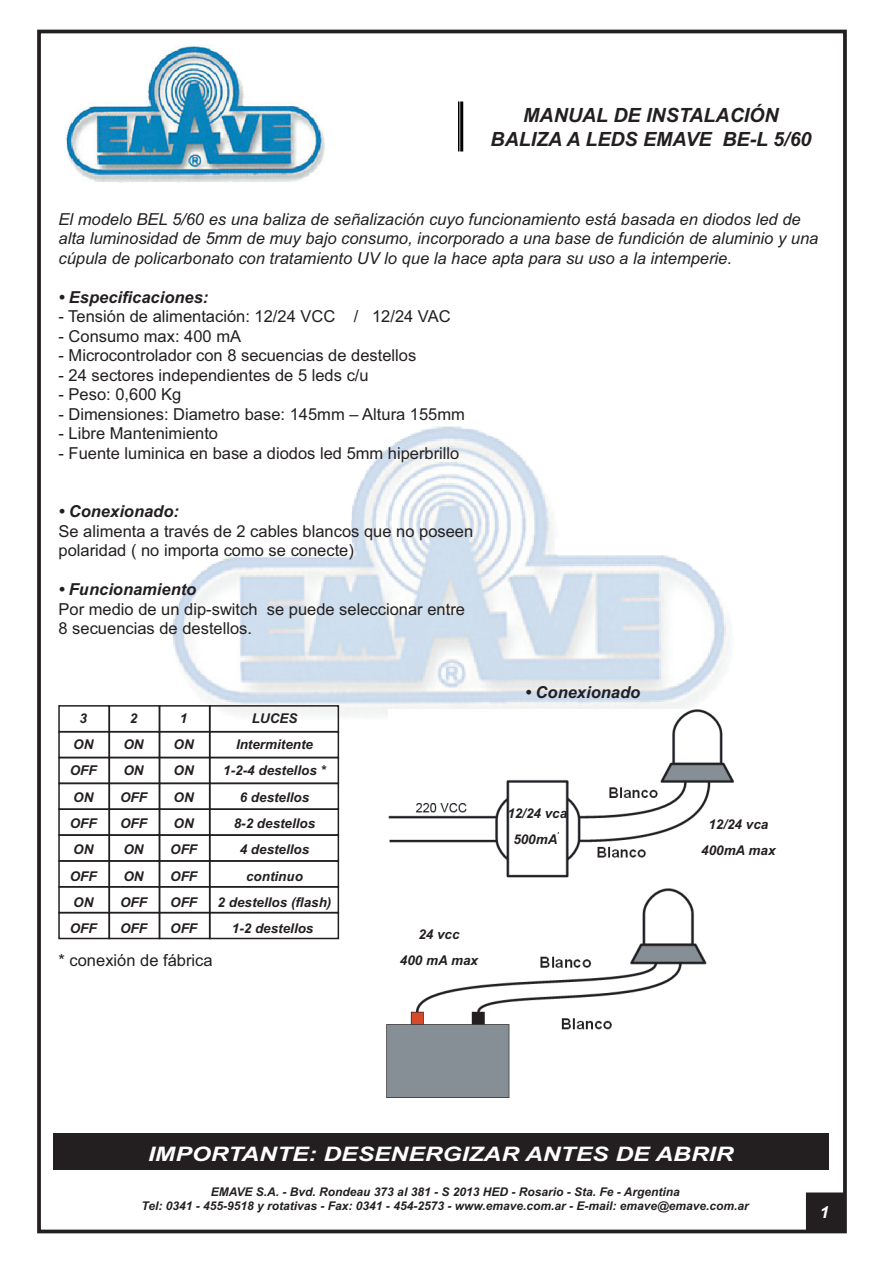
<style>
.page{position:relative;width:893px;height:1263px;background:#fff}
.page>*{position:absolute;margin:0;border:0;box-sizing:border-box;transform-origin:0 0}
.t1{font:italic 700 19.95px "Arial";color:#fff;scale:1.23 1}
.t2{font:italic 700 19.65px/23.4px "Arial";color:#231f20;text-align:center}
.t3{font:16.5px/19.5px "Arial";color:#231f20}
.t4{font:italic 16.5px/19.5px "Arial";color:#231f20}
.t5{font:italic 700 16.5px "Arial";color:#231f20}
.t6{font:italic 700 16.5px "Arial";color:#fff}
.t7{font:italic 700 13.5px/26.2px "Arial";color:#231f20;text-align:center}
.t8{font:italic 700 12px/14.2px "Arial";color:#231f20;text-align:center}
</style>
<div class="page">
<img style="left:172px;top:426px;width:557px;height:308px">
<img style="left:66px;top:46px;width:259px;height:137px">
<div style="left:58px;top:705px;width:52px;height:27px;border:1px solid #231f20"></div>
<div style="left:58px;top:731px;width:52px;height:27px;border:1px solid #231f20"></div>
<div style="left:58px;top:757px;width:52px;height:27px;border:1px solid #231f20"></div>
<div style="left:58px;top:783px;width:52px;height:27px;border:1px solid #231f20"></div>
<div style="left:58px;top:809px;width:52px;height:27px;border:1px solid #231f20"></div>
<div style="left:58px;top:834px;width:52px;height:28px;border:1px solid #231f20"></div>
<div style="left:58px;top:860px;width:52px;height:28px;border:1px solid #231f20"></div>
<div style="left:58px;top:886px;width:52px;height:27px;border:1px solid #231f20"></div>
<div style="left:58px;top:912px;width:52px;height:27px;border:1px solid #231f20"></div>
<div style="left:108px;top:705px;width:52px;height:27px;border:1px solid #231f20"></div>
<div style="left:108px;top:731px;width:52px;height:27px;border:1px solid #231f20"></div>
<div style="left:108px;top:757px;width:52px;height:27px;border:1px solid #231f20"></div>
<div style="left:108px;top:783px;width:52px;height:27px;border:1px solid #231f20"></div>
<div style="left:108px;top:809px;width:52px;height:27px;border:1px solid #231f20"></div>
<div style="left:108px;top:834px;width:52px;height:28px;border:1px solid #231f20"></div>
<div style="left:108px;top:860px;width:52px;height:28px;border:1px solid #231f20"></div>
<div style="left:108px;top:886px;width:52px;height:27px;border:1px solid #231f20"></div>
<div style="left:108px;top:912px;width:52px;height:27px;border:1px solid #231f20"></div>
<div style="left:159px;top:705px;width:51px;height:27px;border:1px solid #231f20"></div>
<div style="left:159px;top:731px;width:51px;height:27px;border:1px solid #231f20"></div>
<div style="left:159px;top:757px;width:51px;height:27px;border:1px solid #231f20"></div>
<div style="left:159px;top:783px;width:51px;height:27px;border:1px solid #231f20"></div>
<div style="left:159px;top:809px;width:51px;height:27px;border:1px solid #231f20"></div>
<div style="left:159px;top:834px;width:51px;height:28px;border:1px solid #231f20"></div>
<div style="left:159px;top:860px;width:51px;height:28px;border:1px solid #231f20"></div>
<div style="left:159px;top:886px;width:51px;height:27px;border:1px solid #231f20"></div>
<div style="left:159px;top:912px;width:51px;height:27px;border:1px solid #231f20"></div>
<div style="left:209px;top:705px;width:130px;height:27px;border:1px solid #231f20"></div>
<div style="left:209px;top:731px;width:130px;height:27px;border:1px solid #231f20"></div>
<div style="left:209px;top:757px;width:130px;height:27px;border:1px solid #231f20"></div>
<div style="left:209px;top:783px;width:130px;height:27px;border:1px solid #231f20"></div>
<div style="left:209px;top:809px;width:130px;height:27px;border:1px solid #231f20"></div>
<div style="left:209px;top:834px;width:130px;height:28px;border:1px solid #231f20"></div>
<div style="left:209px;top:860px;width:130px;height:28px;border:1px solid #231f20"></div>
<div style="left:209px;top:886px;width:130px;height:27px;border:1px solid #231f20"></div>
<div style="left:209px;top:912px;width:130px;height:27px;border:1px solid #231f20"></div>
<div style="left:807px;top:1194px;width:35px;height:35px;background:#231f20"></div>
<div style="left:805px;top:1192px;width:39px;height:39px;border:3px solid #231f20"></div>
<hr style="left:460px;top:101px;width:3px;height:51px;background:#000">
<hr style="left:458px;top:101px;width:1px;height:51px;background:#000">
<img style="left:388px;top:709px;width:346px;height:169px">
<img style="left:386px;top:889px;width:321px;height:209px">
<div style="left:37px;top:30px;width:809px;height:1203px;border:4px solid #231f20"></div>
<div style="left:53px;top:1133px;width:775px;height:37px;background:#231f20"></div>
<div style="left:667px;top:843px;width:99px;height:38px;background:#fff"></div>
<div style="left:382px;top:940px;width:108px;height:39px;background:#fff"></div>
<p class="t2" style="left:490px;top:104px;width:322px">MANUAL DE INSTALACIÓN<br>BALIZA A LEDS EMAVE BE-L 5/60</p>
<p class="t4" style="left:58px;top:211px;width:761px">El modelo BEL 5/60 es una baliza de señalización cuyo funcionamiento está basada en diodos led de alta luminosidad de 5mm de muy bajo consumo, incorporado a una base de fundición de aluminio y una cúpula de policarbonato con tratamiento UV lo que la hace apta para su uso a la intemperie.</p>
<p class="t5" style="left:58px;top:287px;width:151px">• Especificaciones:</p>
<p class="t3" style="left:58px;top:308px;width:393px">- Tensión de alimentación: 12/24 VCC / 12/24 VAC</p>
<p class="t3" style="left:58px;top:328px;width:184px">- Consumo max: 400 mA</p>
<p class="t3" style="left:58px;top:347px;width:359px">- Microcontrolador con 8 secuencias de destellos</p>
<p class="t3" style="left:58px;top:367px;width:312px">- 24 sectores independientes de 5 leds c/u</p>
<p class="t3" style="left:58px;top:386px;width:124px">- Peso: 0,600 Kg</p>
<p class="t3" style="left:58px;top:406px;width:408px">- Dimensiones: Diametro base: 145mm – Altura 155mm</p>
<p class="t3" style="left:58px;top:425px;width:161px">- Libre Mantenimiento</p>
<p class="t3" style="left:58px;top:445px;width:402px">- Fuente luminica en base a diodos led 5mm hiperbrillo</p>
<p class="t5" style="left:58px;top:502px;width:122px">• Conexionado:</p>
<p class="t3" style="left:58px;top:523px;width:416px">Se alimenta a través de 2 cables blancos que no poseen polaridad ( no importa como se conecte)</p>
<p class="t5" style="left:58px;top:580px;width:139px">• Funcionamiento</p>
<p class="t3" style="left:58px;top:601px;width:408px">Por medio de un dip-switch se puede seleccionar entre<br>8 secuencias de destellos.</p>
<p class="t7" style="left:70px;top:705px;width:28px">3<br>ON<br>OFF<br>ON<br>OFF<br>ON<br>OFF<br>ON<br>OFF</p>
<p class="t7" style="left:120px;top:705px;width:28px">2<br>ON<br>ON<br>OFF<br>OFF<br>ON<br>ON<br>OFF<br>OFF</p>
<p class="t7" style="left:170px;top:705px;width:28px">1<br>ON<br>ON<br>ON<br>ON<br>OFF<br>OFF<br>OFF<br>OFF</p>
<p class="t7" style="left:218px;top:705px;width:115px">LUCES<br>Intermitente<br>1-2-4 destellos *<br>6 destellos<br>8-2 destellos<br>4 destellos continuo<br>2 destellos (flash)<br>1-2 destellos</p>
<p class="t3" style="left:58px;top:952px;width:156px">* conexión de fábrica</p>
<p class="t7" style="left:400px;top:921px;width:80px">24 vcc<br>400 mA max</p>
<p class="t5" style="left:525px;top:682px;width:116px">• Conexionado</p>
<p class="t7" style="left:507px;top:800px;width:61px">12/24 vca<br>500mA</p>
<p class="t7" style="left:701px;top:811px;width:76px">12/24 vca<br>400mA max</p>
<p class="t1" style="left:148px;top:1142px;width:477px">IMPORTANTE: DESENERGIZAR ANTES DE ABRIR</p>
<p class="t8" style="left:141px;top:1185px;width:609px">EMAVE S.A. - Bvd. Rondeau 373 al 381 - S 2013 HED - Rosario - Sta. Fe - Argentina<br>Tel: 0341 - 455-9518 y rotativas - Fax: 0341 - 454-2573 - www.emave.com.ar - E-mail: emave@emave.com.ar</p>
<p class="t6" style="left:819px;top:1203px;width:11px">1</p>
</div>
